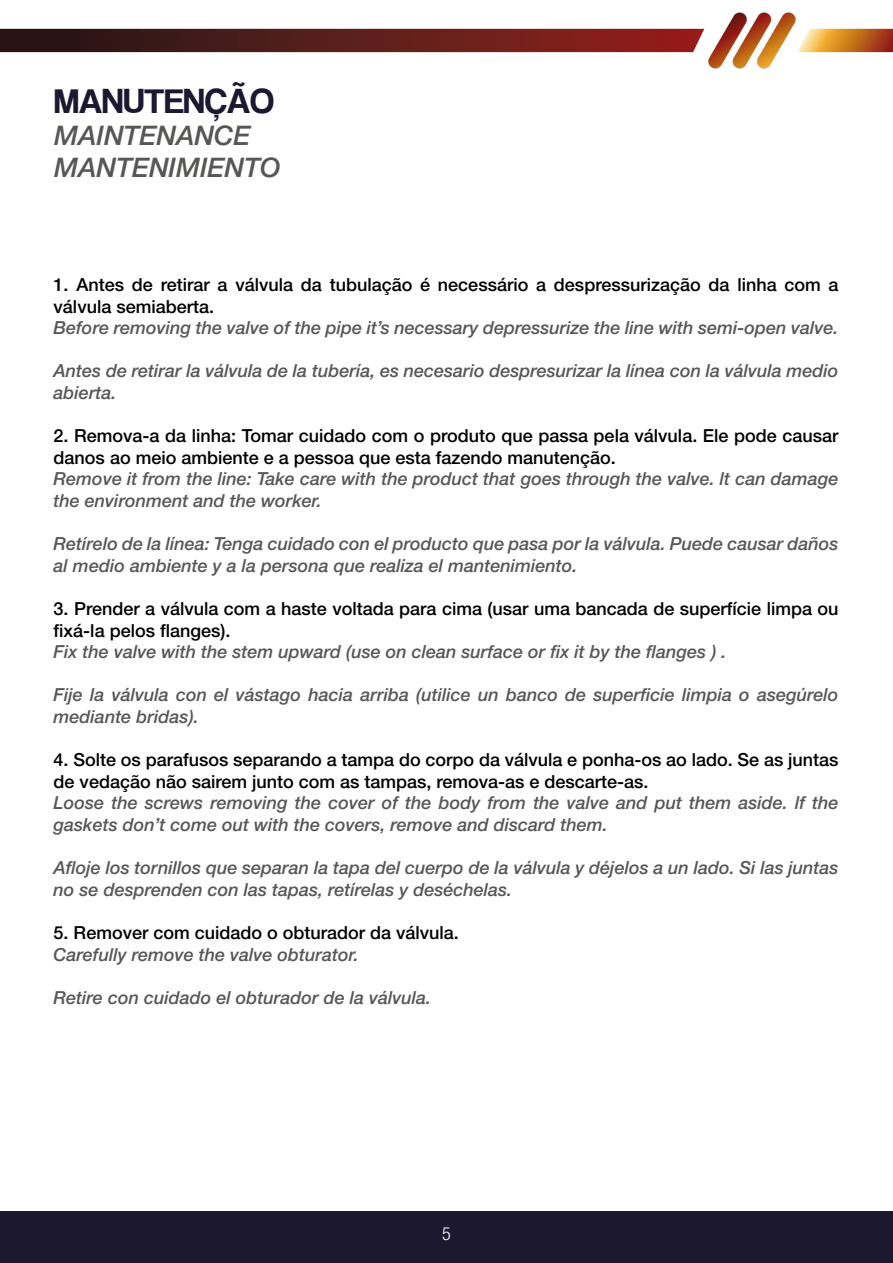
<style>
.page{position:relative;width:893px;height:1263px;background:#fff}
.page>*{position:absolute;margin:0;border:0;box-sizing:border-box;transform-origin:0 0}
.t1{font:36px "Coolvetica Rg";color:#1c182f}
.t2{font:27px/32.4px "Helvetica Neue LT 66 Md It";color:#575756}
.t3{font:18px/21.6px "Helvetica Neue LT 66 Md It";color:#575756}
.t4{font:18px/21.6px "Helvetica Neue LT 65 Md";color:#000}
.t5{font:18px "Helvetica Neue LT 47 Lt Cn";color:#fff}
</style>
<div class="page">
<svg style="left:798px;top:29px;width:95px;height:23px;background:#cf863f"></svg>
<img style="left:708px;top:13px;width:88px;height:55px">
<svg style="left:0;top:29px;width:704px;height:23px;background:#5b1d1a"></svg>
<div style="left:0;top:1212px;width:893px;height:51px;background:#1c182f"></div>
<h1 class="t1" style="left:54px;top:79px;width:222px">MANUTENÇÃO</h1>
<h2 class="t2" style="left:54px;top:119px;width:228px">MAINTENANCE<br>MANTENIMIENTO</h2>
<p class="t4" style="left:54px;top:274px;width:786px">1. Antes de retirar a válvula da tubulação é necessário a despressurização da linha com a válvula semiaberta.</p>
<p class="t3" style="left:54px;top:317px;width:786px">Before removing the valve of the pipe it’s necessary depressurize the line with semi-open valve.</p>
<p class="t3" style="left:54px;top:360px;width:786px">Antes de retirar la válvula de la tubería, es necesario despresurizar la línea con la válvula medio abierta.</p>
<p class="t4" style="left:54px;top:425px;width:786px">2. Remova-a da linha: Tomar cuidado com o produto que passa pela válvula. Ele pode causar danos ao meio ambiente e a pessoa que esta fazendo manutenção.</p>
<p class="t3" style="left:54px;top:468px;width:786px">Remove it from the line: Take care with the product that goes through the valve. lt can damage the environment and the worker.</p>
<p class="t3" style="left:54px;top:533px;width:786px">Retírelo de la línea: Tenga cuidado con el producto que pasa por la válvula. Puede causar daños al medio ambiente y a la persona que realiza el mantenimiento.</p>
<p class="t4" style="left:54px;top:598px;width:786px">3. Prender a válvula com a haste voltada para cima (usar uma bancada de superfície limpa ou fixá-la pelos flanges).</p>
<p class="t3" style="left:54px;top:641px;width:674px">Fix the valve with the stem upward (use on clean surface or fix it by the flanges ) .</p>
<p class="t3" style="left:54px;top:684px;width:786px">Fije la válvula con el vástago hacia arriba (utilice un banco de superficie limpia o asegúrelo mediante bridas).</p>
<p class="t4" style="left:54px;top:749px;width:786px">4. Solte os parafusos separando a tampa do corpo da válvula e ponha-os ao lado. Se as juntas de vedação não sairem junto com as tampas, remova-as e descarte-as.</p>
<p class="t3" style="left:54px;top:792px;width:786px">Loose the screws removing the cover of the body from the valve and put them aside. lf the gaskets don’t come out with the covers, remove and discard them.</p>
<p class="t3" style="left:54px;top:857px;width:786px">Afloje los tornillos que separan la tapa del cuerpo de la válvula y déjelos a un lado. Si las juntas no se desprenden con las tapas, retírelas y deséchelas.</p>
<p class="t4" style="left:54px;top:922px;width:407px">5. Remover com cuidado o obturador da válvula.</p>
<p class="t3" style="left:54px;top:943px;width:307px">Carefully remove the valve obturator.</p>
<p class="t3" style="left:54px;top:986px;width:379px">Retire con cuidado el obturador de la válvula.</p>
<p class="t5" style="left:442px;top:1223px;width:10px">5</p>
</div>
